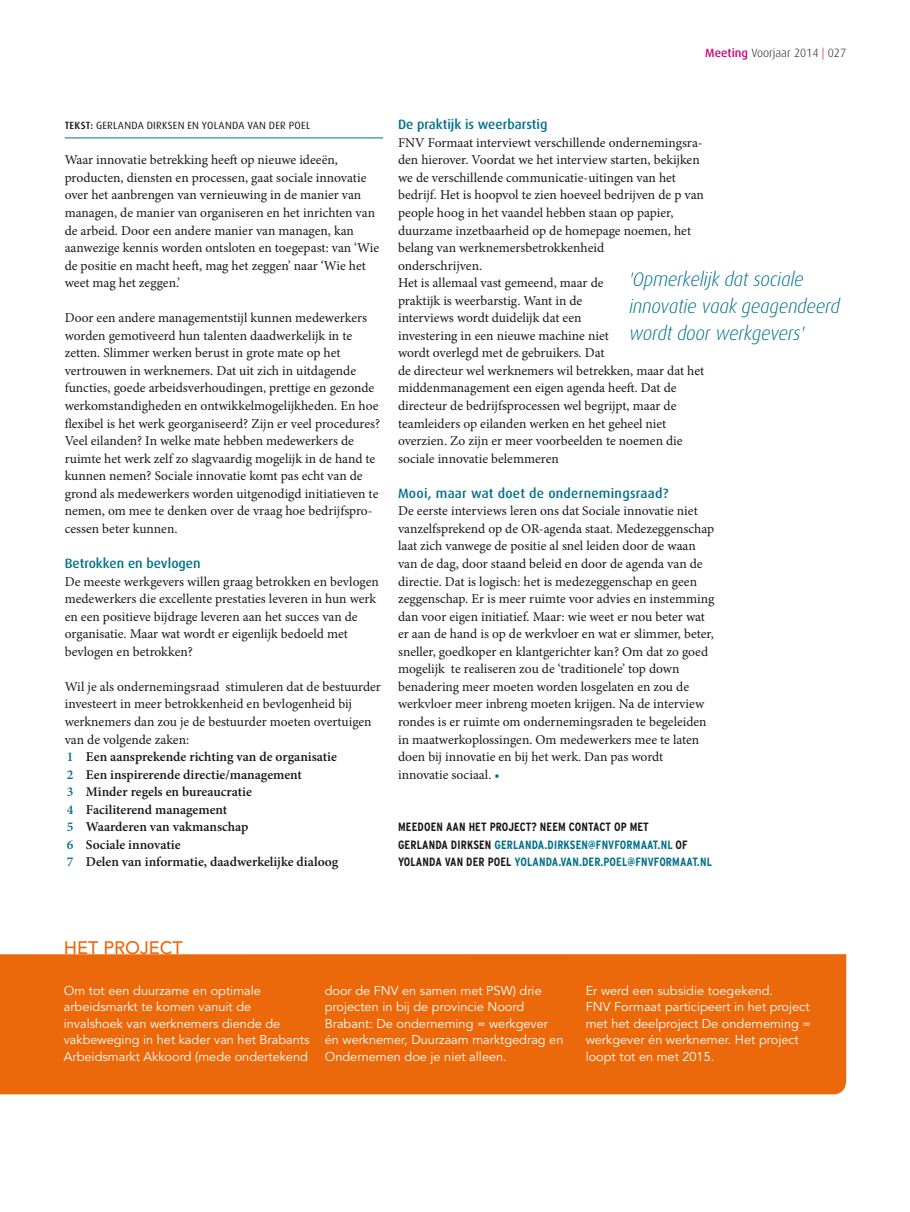
<style>
.page{position:relative;width:910px;height:1212px;background:#fff}
.page>*{position:absolute;margin:0;border:0;box-sizing:border-box;transform-origin:0 0}
.t1{font:italic 300 19.5px/27px "Dax";letter-spacing:-.01em;color:#00708d;scale:.95 1}
.t2{font:500 18px "Avenir LT Std";color:#eb690b}
.t3{font:13.5px/17.5px "Minion Pro";color:#1a171c}
.t4{font:600 13.5px/17.5px "Minion Pro";color:#1a171c}
.t5{font:500 13.5px "Dax";color:#00708d}
.t6{font:500 13.5px "Dax";letter-spacing:.02em;color:#00708d}
.t7{font:12.75px/16.5px "Avenir LT Std";color:#fff}
.t8{font:700 condensed 12px/17.5px "Interstate";letter-spacing:.01em;color:#1a171c}
.t9{font:300 12px "Dax";color:#1a171c}
.t10{font:10.5px "Dax";letter-spacing:.02em;color:#1a171c}
.s1{font-weight:500;color:#cd007b}
.s2{color:#cd007b}
.s3{font-weight:500}
.s4{font-weight:400}
.s5{color:#00708d}
</style>
<div class="page">
<hr style="left:65px;top:138px;width:318px;height:1px;background:#00708d">
<div style="left:0;top:954px;width:846px;height:140px;background:#eb690b"></div>
<p class="t9" style="left:705px;top:46px;width:142px"><span class="s1">Meeting</span> Voorjaar 2014 <span class="s2">|</span> 027</p>
<p class="t10" style="left:65px;top:120px;width:247px"><span class="s3">Tekst:</span> GERLANDA DIRKSEN EN YOLANDA VAN DER POEL</p>
<p class="t3" style="left:65px;top:151px;width:316px">Waar innovatie betrekking heeft op nieuwe ideeën, producten, diensten en processen, gaat sociale innovatie over het aanbrengen van vernieuwing in de manier van managen, de manier van organiseren en het inrichten van de arbeid. Door een andere manier van managen, kan aanwezige kennis worden ontsloten en toegepast: van ‘Wie de positie en macht heeft, mag het zeggen’ naar ‘Wie het weet mag het zeggen.’</p>
<p class="t3" style="left:65px;top:309px;width:317px">Door een andere managementstijl kunnen medewerkers worden gemotiveerd hun talenten daadwerkelijk in te zetten. Slimmer werken berust in grote mate op het vertrouwen in werknemers. Dat uit zich in uitdagende functies, goede arbeidsverhoudingen, prettige en gezonde werkomstandigheden en ontwikkelmogelijkheden. En hoe flexibel is het werk georganiseerd? Zijn er veel procedures?<br>Veel eilanden? In welke mate hebben medewerkers de ruimte het werk zelf zo slagvaardig mogelijk in de hand te kunnen nemen? Sociale innovatie komt pas echt van de grond als medewerkers worden uitgenodigd initiatieven te nemen, om mee te denken over de vraag hoe bedrijfspro&shy;cessen beter kunnen.</p>
<p class="t5" style="left:65px;top:556px;width:137px">Betrokken en bevlogen</p>
<p class="t3" style="left:65px;top:572px;width:316px">De meeste werkgevers willen graag betrokken en bevlogen medewerkers die excellente prestaties leveren in hun werk en een positieve bijdrage leveren aan het succes van de organisatie. Maar wat wordt er eigenlijk bedoeld met bevlogen en betrokken?</p>
<p class="t4" style="left:65px;top:678px;width:318px"><span class="s4">Wil je als ondernemingsraad stimuleren dat de bestuurder investeert in meer betrokkenheid en bevlogenheid bij werknemers dan zou je de bestuurder moeten overtuigen van de volgende zaken:<br></span><span class="s5">1</span> Een aansprekende richting van de organisatie<br><span class="s5">2</span> Een inspirerende directie/management<br><span class="s5">3</span> Minder regels en bureaucratie<br><span class="s5">4</span> Faciliterend management<br><span class="s5">5</span> Waarderen van vakmanschap<br><span class="s5">6</span> Sociale innovatie<br><span class="s5">7</span> Delen van informatie, daadwerkelijke dialoog</p>
<p class="t5" style="left:398px;top:117px;width:151px">De praktijk is weerbarstig</p>
<p class="t3" style="left:398px;top:134px;width:308px">FNV Formaat interviewt verschillende ondernemingsra&shy;den hierover. Voordat we het interview starten, bekijken we de verschillende communicatie-uitingen van het bedrijf. Het is hoopvol te zien hoeveel bedrijven de p van people hoog in het vaandel hebben staan op papier, duurzame inzetbaarheid op de homepage noemen, het belang van werknemersbetrokkenheid<br>onderschrijven.<br>Het is allemaal vast gemeend, maar de<br>praktijk is weerbarstig. Want in de<br>interviews wordt duidelijk dat een<br>investering in een nieuwe machine niet<br>wordt overlegd met de gebruikers. Dat<br>de directeur wel werknemers wil betrekken, maar dat het middenmanagement een eigen agenda heeft. Dat de directeur de bedrijfsprocessen wel begrijpt, maar de teamleiders op eilanden werken en het geheel niet overzien. Zo zijn er meer voorbeelden te noemen die sociale innovatie belemmeren</p>
<p class="t6" style="left:398px;top:486px;width:272px">Mooi, maar wat doet de ondernemingsraad?</p>
<p class="t3" style="left:398px;top:502px;width:318px">De eerste interviews leren ons dat Sociale innovatie niet vanzelfsprekend op de OR-agenda staat. Medezeggenschap laat zich vanwege de positie al snel leiden door de waan van de dag, door staand beleid en door de agenda van de directie. Dat is logisch: het is medezeggenschap en geen zeggenschap. Er is meer ruimte voor advies en instemming dan voor eigen initiatief. Maar: wie weet er nou beter wat er aan de hand is op de werkvloer en wat er slimmer, beter, sneller, goedkoper en klantgerichter kan? Om dat zo goed mogelijk te realiseren zou de ‘traditionele’ top down benadering meer moeten worden losgelaten en zou de werkvloer meer inbreng moeten krijgen. Na de interview rondes is er ruimte om ondernemingsraden te begeleiden in maatwerkoplossingen. Om medewerkers mee te laten doen bij innovatie en bij het werk. Dan pas wordt innovatie sociaal. <span class="s5">•</span></p>
<h1 class="t1" style="left:629px;top:266px;width:223px">'Opmerkelijk dat sociale innovatie vaak geagendeerd wordt door werkgevers'</h1>
<p class="t8" style="left:398px;top:818px;width:315px">MEEDOEN AAN HET PROJECT? NEEM CONTACT OP MET<br>GERLANDA DIRKSEN <span class="s5">GERLANDA.DIRKSEN@FNVFORMAAT.NL</span> OF<br>YOLANDA VAN DER POEL <span class="s5">YOLANDA.VAN.DER.POEL@FNVFORMAAT.NL</span></p>
<h2 class="t2" style="left:64px;top:937px;width:120px">HET PROJECT</h2>
<p class="t7" style="left:64px;top:982px;width:247px">Om tot een duurzame en optimale arbeidsmarkt te komen vanuit de invalshoek van werknemers diende de vakbeweging in het kader van het Brabants Arbeidsmarkt Akkoord (mede ondertekend</p>
<p class="t7" style="left:325px;top:982px;width:240px">door de FNV en samen met PSW) drie projecten in bij de provincie Noord Brabant: De onderneming = werkgever én werknemer, Duurzaam marktgedrag en Ondernemen doe je niet alleen.</p>
<p class="t7" style="left:586px;top:982px;width:227px">Er werd een subsidie toegekend.<br>FNV Formaat participeert in het project met het deelproject De onderneming = werkgever én werknemer. Het project loopt tot en met 2015.</p>
</div>
